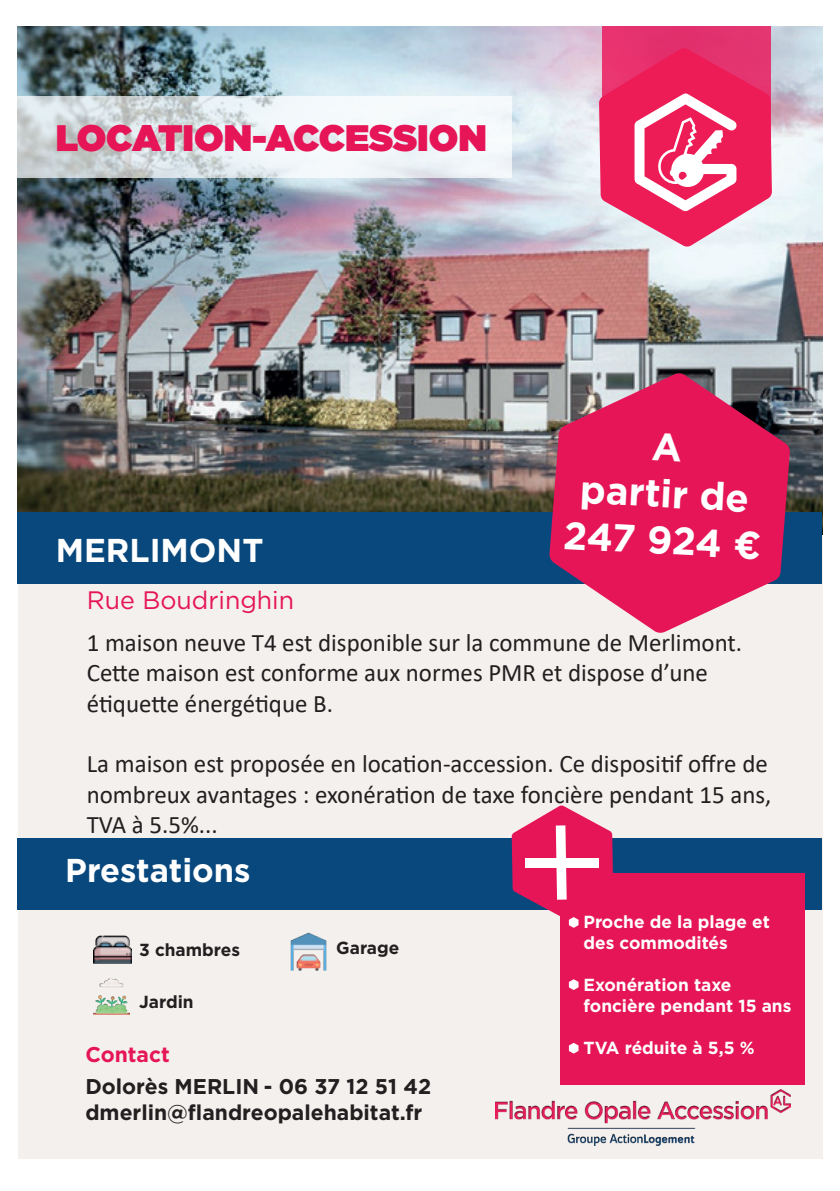
<style>
.page{position:relative;width:840px;height:1191px;background:#fff}
.page>*{position:absolute;margin:0;border:0;box-sizing:border-box;transform-origin:0 0}
.t1{font:700 38.8px/46.6px "Gotham";color:#fff;text-align:center}
.t2{font:900 36.8px "Gotham";color:#e51557}
.t3{font:700 33px "Gotham";color:#fff}
.t4{font:25.2px/30.2px "Calibri";color:#231f20}
.t5{font:25.2px "Gotham";color:#e51557}
.t6{font:700 21.4px/32.2px "Gotham";color:#231f20}
.t7{font:700 17.4px/21px "Gotham";color:#fff}
.t8{font:700 17.4px "Gotham";color:#231f20}
.s1{color:#e51557}
</style>
<div class="page">
<div style="left:18px;top:26px;width:803px;height:1132px;background:#f4f0ee"></div>
<img style="left:18px;top:26px;width:803px;height:486px">
<div style="left:18px;top:838px;width:803px;height:71px;background:#09487d"></div>
<img style="left:495px;top:1089px;width:295px;height:56px">
<div style="left:18px;top:512px;width:803px;height:71px;background:#09487d"></div>
<svg style="left:549px;top:373px;width:240px;height:260px;background:#d23d6e"></svg>
<svg style="left:598px;top:26px;width:173px;height:221px;background:#ec5582"></svg>
<img style="left:93px;top:935px;width:38px;height:29px">
<img style="left:290px;top:932px;width:37px;height:38px">
<img style="left:94px;top:979px;width:35px;height:35px">
<svg style="left:18px;top:96px;width:493px;height:81px"></svg>
<div style="left:559px;top:873px;width:244px;height:211px;background:#e51557"></div>
<svg style="left:568px;top:979px;width:10px;height:11px"></svg>
<svg style="left:568px;top:1043px;width:10px;height:10px"></svg>
<svg style="left:511px;top:805px;width:101px;height:122px"></svg>
<p class="t2" style="left:56px;top:112px;width:432px">LOCATION-ACCESSION</p>
<p class="t3" style="left:56px;top:528px;width:209px">MERLIMONT</p>
<p class="t5" style="left:87px;top:584px;width:209px">Rue Boudringhin</p>
<p class="t1" style="left:569px;top:418px;width:199px;rotate:3deg">A<br>partir de<br>247 924 €</p>
<p class="t4" style="left:87px;top:627px;width:656px">1 maison neuve T4 est disponible sur la commune de Merlimont.<br>Cette maison est conforme aux normes PMR et dispose d’une étiquette énergétique B.</p>
<p class="t4" style="left:87px;top:748px;width:685px">La maison est proposée en location-accession. Ce dispositif offre de nombreux avantages : exonération de taxe foncière pendant 15 ans,<br>TVA à 5.5%...</p>
<p class="t3" style="left:65px;top:848px;width:187px">Prestations</p>
<p class="t8" style="left:139px;top:938px;width:102px">3 chambres</p>
<p class="t8" style="left:139px;top:990px;width:56px">Jardin</p>
<p class="t8" style="left:336px;top:936px;width:65px">Garage</p>
<p class="t6" style="left:85px;top:1038px;width:347px"><span class="s1">Contact<br></span>Dolorès MERLIN - 06 37 12 51 42</p>
<p class="t6" style="left:85px;top:1096px;width:338px">dmerlin@flandreopalehabitat.fr</p>
<p class="t7" style="left:583px;top:911px;width:188px">Proche de la plage et des commodités</p>
<p class="t7" style="left:583px;top:974px;width:209px">Exonération taxe foncière pendant 15 ans</p>
<p class="t7" style="left:583px;top:1037px;width:172px">TVA réduite à 5,5 %</p>
</div>
